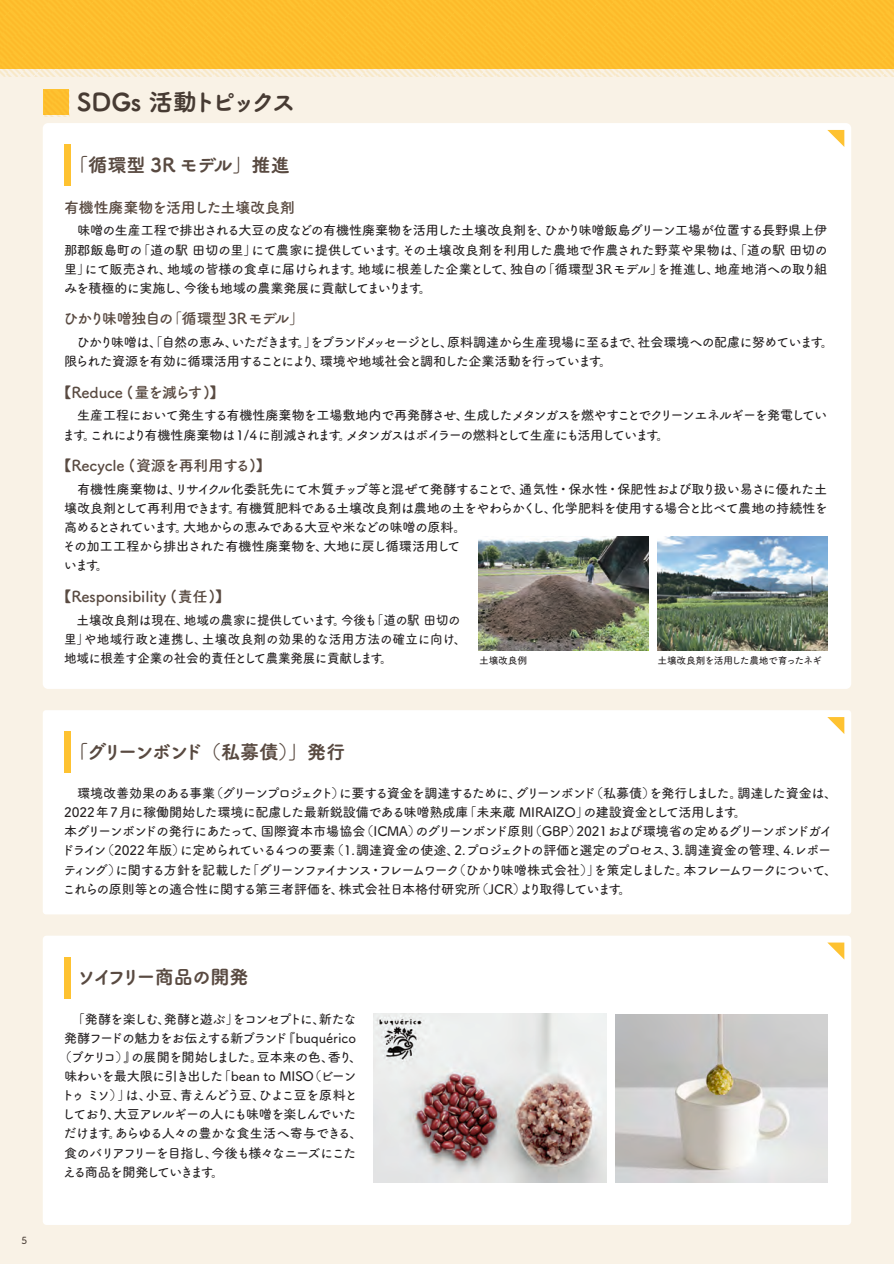
<style>
.page{position:relative;width:894px;height:1264px;background:#fff}
.page>*{position:absolute;margin:0;border:0;box-sizing:border-box;transform-origin:0 0}
.t1{font:24.45px "Tsuku A Rd Gothic Std E";letter-spacing:-.15em;color:#473b33}
.t2{font:19.2px "Tsuku A Rd Gothic Std E";letter-spacing:-.1em;color:#594a41}
.t3{font:19.2px "Tsuku A Rd Gothic Std E";color:#594a41}
.t4{font:19.2px "Tsuku A Rd Gothic Std E";letter-spacing:-.065em;color:#594a41}
.t5{font:15px "Tsuku A Rd Gothic Std B";letter-spacing:-.01em;color:#594a41}
.t6{font:15px "Tsuku A Rd Gothic Std B";letter-spacing:-.035em;color:#594a41}
.t7{font:13.2px/19.2px "Tsuku A Rd Gothic Std D";letter-spacing:-.055em;color:#231f20}
.t8{font:13.2px/19.2px "Tsuku A Rd Gothic Std D";letter-spacing:-.015em;color:#231f20;scale:.96 1}
.t9{font:13.2px "Tsuku A Rd Gothic Std D";letter-spacing:-.08em;color:#231f20}
.t10{font:13.2px "Tsuku A Rd Gothic Std D";letter-spacing:-.09em;color:#231f20}
.t11{font:13.2px "Tsuku A Rd Gothic Std D";letter-spacing:-.03em;color:#231f20}
.t12{font:13.2px "Tsuku A Rd Gothic Std D";letter-spacing:-.105em;color:#231f20}
.t13{font:13.2px "Tsuku A Rd Gothic Std D";letter-spacing:-.11em;color:#231f20}
.t14{font:13.2px "Tsuku A Rd Gothic Std D";letter-spacing:-.125em;color:#231f20}
.t15{font:9.75px "Tsuku A Rd Gothic Std D";letter-spacing:-.04em;color:#231f20}
.t16{font:9.75px "Tsuku A Rd Gothic Std D";letter-spacing:-.02em;color:#231f20}
.t17{font:9.75px "Tsuku A Rd Gothic Std D";color:#473b33}
</style>
<div class="page">
<div style="left:0;top:0;width:893px;height:1263px;background:#f9f2e6"></div>
<svg style="left:0;top:0;width:893px;height:77px;background:#fcc33f"></svg>
<div style="left:43px;top:123px;width:808px;height:566px;background:#fff;border-radius:5px"></div>
<div style="left:64px;top:144px;width:6px;height:42px;background:#fec231"></div>
<svg style="left:827px;top:130px;width:17px;height:17px"></svg>
<div style="left:43px;top:710px;width:808px;height:204px;background:#fff;border-radius:3px"></div>
<div style="left:64px;top:731px;width:6px;height:42px;background:#fec231"></div>
<svg style="left:827px;top:717px;width:17px;height:17px"></svg>
<div style="left:43px;top:935px;width:808px;height:289px;background:#fff;border-radius:4px"></div>
<div style="left:64px;top:956px;width:6px;height:42px;background:#fec231"></div>
<svg style="left:827px;top:942px;width:17px;height:17px"></svg>
<div style="left:43px;top:89px;width:25px;height:26px;background:#fec231"></div>
<div style="left:44px;top:91px;width:26px;height:25px;background:#fdbe2d"></div>
<img style="left:478px;top:536px;width:170px;height:115px">
<img style="left:657px;top:536px;width:170px;height:115px">
<img style="left:373px;top:1013px;width:233px;height:169px">
<img style="left:615px;top:1014px;width:212px;height:168px">
<p class="t17" style="left:21px;top:1232px;width:7px">5</p>
<h1 class="t1" style="left:77px;top:82px;width:221px">SDGs 活動トピックス</h1>
<h2 class="t3" style="left:69px;top:149px;width:222px">「循環型 3R モデル」推進</h2>
<p class="t5" style="left:64px;top:195px;width:247px">有機性廃棄物を活用した土壌改良剤　</p>
<p class="t7" style="left:64px;top:220px;width:765px;text-align:justify">　味噌の生産工程で排出される大豆の皮などの有機性廃棄物を活用した土壌改良剤を、ひかり味噌飯島グリーン工場が位置する長野県上伊那郡飯島町の「道の駅 田切の里」にて農家に提供しています。その土壌改良剤を利用した農地で作農された野菜や果物は、「道の駅 田切の里」にて販売され、地域の皆様の食卓に届けられます。地域に根差した企業として、独自の「循環型3Rモデル」を推進し、地産地消への取り組みを積極的に実施し、今後も地域の農業発展に貢献してまいります。</p>
<p class="t6" style="left:63px;top:307px;width:243px">ひかり味噌独自の「循環型3Rモデル」</p>
<p class="t7" style="left:64px;top:332px;width:771px">　ひかり味噌は、「自然の恵み、いただきます。」をブランドメッセージとし、原料調達から生産現場に至るまで、社会環境への配慮に努めています。限られた資源を有効に循環活用することにより、環境や地域社会と調和した企業活動を行っています。</p>
<p class="t5" style="left:56px;top:380px;width:169px">【Reduce (量を減らす)】</p>
<p class="t7" style="left:62px;top:405px;width:766px">　生産工程において発生する有機性廃棄物を工場敷地内で再発酵させ、生成したメタンガスを燃やすことでクリーンエネルギーを発電しています。これにより有機性廃棄物は 1/4に削減されます。メタンガスはボイラーの燃料として生産にも活用しています。</p>
<p class="t5" style="left:56px;top:453px;width:216px">【Recycle (資源を再利用する)】</p>
<p class="t7" style="left:63px;top:478px;width:766px">　有機性廃棄物は、リサイクル化委託先にて木質チップ等と混ぜて発酵することで、通気性・保水性・保肥性および取り扱い易さに優れた土壌改良剤として再利用できます。有機質肥料である土壌改良剤は農地の土をやわらかくし、化学肥料を使用する場合と比べて農地の持続性を高めるとされています。大地からの恵みである大豆や米などの味噌の原料。<br>その加工工程から排出された有機性廃棄物を、大地に戻し循環活用して<br>います。</p>
<p class="t5" style="left:56px;top:584px;width:175px">【Responsibility (責任)】</p>
<p class="t8" style="left:64px;top:609px;width:420px">　土壌改良剤は現在、地域の農家に提供しています。今後も「道の駅 田切の里」や地域行政と連携し、土壌改良剤の効果的な活用方法の確立に向け、地域に根差す企業の社会的責任として農業発展に貢献します。</p>
<p class="t16" style="left:479px;top:653px;width:49px">土壌改良例</p>
<p class="t15" style="left:657px;top:653px;width:166px">土壌改良剤を活用した農地で育ったネギ</p>
<h2 class="t2" style="left:69px;top:736px;width:278px">「グリーンボンド（私募債）」発行</h2>
<p class="t7" style="left:61px;top:782px;width:777px">　環境改善効果のある事業（グリーンプロジェクト）に要する資金を調達するために、グリーンボンド（私募債）を発行しました。調達した資金は、2022年7月に稼働開始した環境に配慮した最新鋭設備である味噌熟成庫「未来蔵 MIRAIZO」の建設資金として活用します。<br>本グリーンボンドの発行にあたって、国際資本市場協会（ICMA）のグリーンボンド原則（GBP）2021および環境省の定めるグリーンボンドガイドライン（2022年版）に定められている4つの要素（1.調達資金の使途、2.プロジェクトの評価と選定のプロセス、3.調達資金の管理、4.レポーティング）に関する方針を記載した「グリーンファイナンス・フレームワーク（ひかり味噌株式会社）」を策定しました。本フレームワークについて、これらの原則等との適合性に関する第三者評価を、株式会社日本格付研究所（JCR）より取得しています。</p>
<h2 class="t4" style="left:77px;top:962px;width:173px">ソイフリー商品の開発</h2>
<p class="t12" style="left:64px;top:1008px;width:294px">　「発酵を楽しむ、発酵と遊ぶ」をコンセプトに、新たな</p>
<p class="t9" style="left:64px;top:1027px;width:293px">発酵フードの魅力をお伝えする新ブランド『buquérico</p>
<p class="t10" style="left:59px;top:1046px;width:305px">（ブケリコ）』の展開を開始しました。豆本来の色、香り、</p>
<p class="t11" style="left:64px;top:1065px;width:294px">味わいを最大限に引き出した「bean to MISO（ビーン</p>
<p class="t9" style="left:61px;top:1084px;width:297px">トゥ ミソ）」は、小豆、青えんどう豆、ひよこ豆を原料と</p>
<p class="t10" style="left:62px;top:1103px;width:295px">しており、大豆アレルギーの人にも味噌を楽しんでいた</p>
<p class="t7" style="left:63px;top:1122px;width:301px">だけます。あらゆる人々の豊かな食生活へ寄与できる、</p>
<p class="t13" style="left:64px;top:1142px;width:293px">食のバリアフリーを目指し、今後も様々なニーズにこた</p>
<p class="t14" style="left:63px;top:1161px;width:163px">える商品を開発していきます。</p>
</div>
